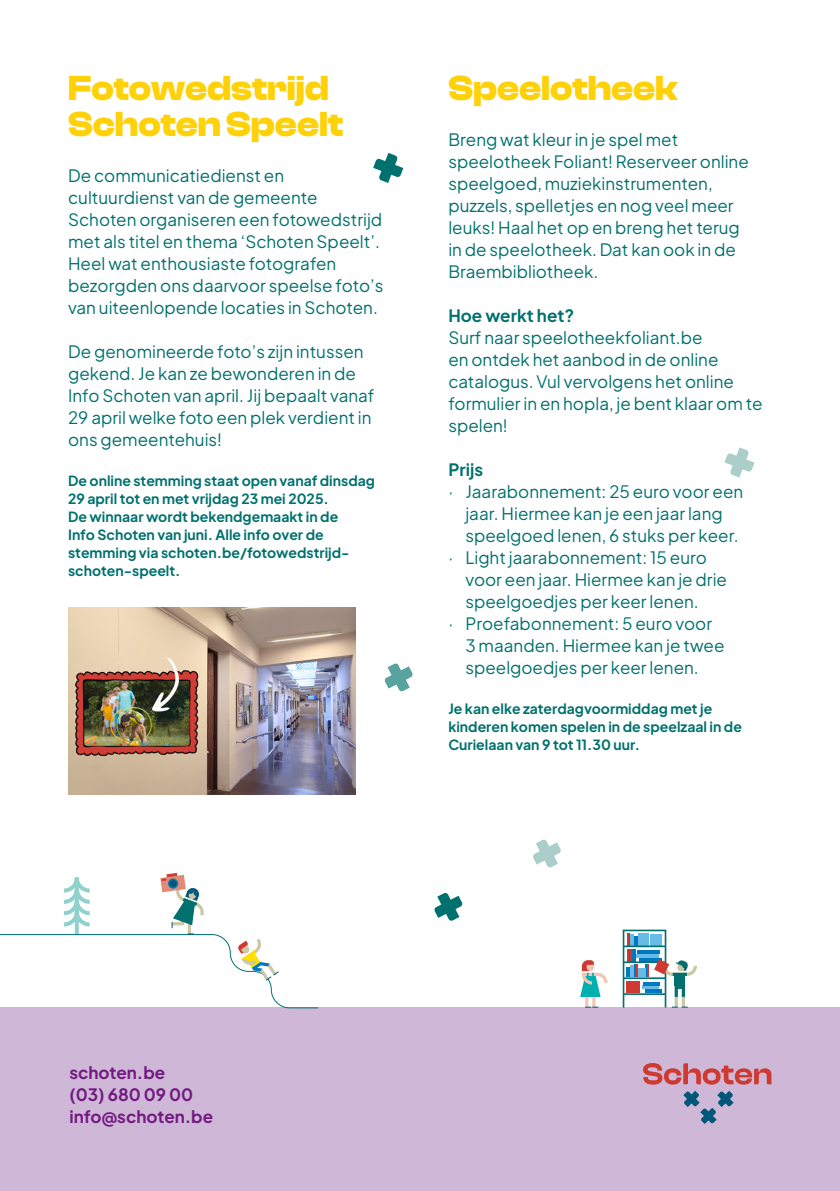
<style>
.page{position:relative;width:840px;height:1191px;background:#fff}
.page>*{position:absolute;margin:0;border:0;box-sizing:border-box;transform-origin:0 0}
.t1{font:700 36px/36px "Clash Display";color:#ffd109}
.t2{font:17px/22px "Plus Jakarta Sans";color:#00716e}
.t3{font:700 17px "Plus Jakarta Sans";color:#731a81}
.t4{font:700 17px "Plus Jakarta Sans";color:#00716e}
.t5{font:700 14px/18px "Plus Jakarta Sans";color:#00716e}
</style>
<div class="page">
<img style="left:68px;top:607px;width:288px;height:188px">
<div style="left:0;top:1007px;width:839px;height:184px;background:#ceb7d7"></div>
<div style="left:626px;top:981px;width:13px;height:12px;background:#ce3a32"></div>
<hr style="left:644px;top:989px;width:17px;height:4px;background:#0078bf">
<svg style="left:642px;top:985px;width:16px;height:4px"></svg>
<svg style="left:643px;top:982px;width:17px;height:3px"></svg>
<div style="left:637px;top:968px;width:8px;height:9px;background:#66bbe7"></div>
<div style="left:650px;top:934px;width:11px;height:11px;background:#66bbe7"></div>
<svg style="left:639px;top:957px;width:22px;height:4px"></svg>
<hr style="left:635px;top:954px;width:22px;height:3px;background:#66bbe7">
<hr style="left:637px;top:950px;width:22px;height:4px;background:#0078bf">
<svg style="left:626px;top:933px;width:11px;height:44px"></svg>
<svg style="left:633px;top:935px;width:4px;height:10px"></svg>
<div style="left:637px;top:939px;width:11px;height:6px;background:#66bbe7"></div>
<div style="left:637px;top:933px;width:11px;height:6px;background:#66bbe7"></div>
<div style="left:622px;top:929px;width:44px;height:79px;border:2px solid #00716e"></div>
<hr style="left:623px;top:945px;width:42px;height:2px;background:#00716e">
<hr style="left:623px;top:961px;width:42px;height:2px;background:#00716e">
<hr style="left:623px;top:977px;width:42px;height:2px;background:#00716e">
<hr style="left:623px;top:993px;width:42px;height:2px;background:#00716e">
<svg style="left:671px;top:997px;width:16px;height:10px"></svg>
<div style="left:674px;top:974px;width:10px;height:11px;background:#00716e"></div>
<div style="left:674px;top:985px;width:10px;height:13px;border:3px solid #00716e"></div>
<svg style="left:645px;top:959px;width:52px;height:18px"></svg>
<svg style="left:580px;top:960px;width:28px;height:47px"></svg>
<svg style="left:643px;top:1063px;width:128px;height:21px"></svg>
<svg style="left:683px;top:1090px;width:50px;height:34px"></svg>
<svg style="left:0;top:873px;width:318px;height:135px"></svg>
<svg style="left:533px;top:839px;width:28px;height:29px"></svg>
<svg style="left:434px;top:893px;width:28px;height:28px"></svg>
<svg style="left:373px;top:153px;width:30px;height:30px"></svg>
<svg style="left:724px;top:447px;width:30px;height:30px"></svg>
<svg style="left:384px;top:663px;width:29px;height:29px"></svg>
<p class="t1" style="left:68px;top:70px;width:276px">Fotowedstrijd<br>Schoten Speelt</p>
<p class="t2" style="left:68px;top:163px;width:317px">De communicatiedienst en cultuurdienst van de gemeente Schoten organiseren een fotowedstrijd met als titel en thema ‘Schoten Speelt’.<br>Heel wat enthousiaste fotografen bezorgden ons daarvoor speelse foto’s van uiteenlopende locaties in Schoten.</p>
<p class="t2" style="left:68px;top:339px;width:308px">De genomineerde foto’s zijn intussen gekend. Je kan ze bewonderen in de Info Schoten van april. Jij bepaalt vanaf 29 april welke foto een plek verdient in ons gemeentehuis!</p>
<p class="t5" style="left:68px;top:470px;width:308px">De online stemming staat open vanaf dinsdag 29 april tot en met vrijdag 23 mei 2025.<br>De winnaar wordt bekendgemaakt in de<br>Info Schoten van juni. Alle info over de stemming via schoten.be/fotowedstrijd&shy;schoten-speelt.</p>
<p class="t1" style="left:448px;top:70px;width:231px">Speelotheek</p>
<p class="t2" style="left:448px;top:127px;width:302px">Breng wat kleur in je spel met speelotheek Foliant! Reserveer online speelgoed, muziekinstrumenten, puzzels, spelletjes en nog veel meer leuks! Haal het op en breng het terug in de speelotheek. Dat kan ook in de<br>Braembibliotheek.</p>
<p class="t4" style="left:448px;top:301px;width:127px">Hoe werkt het?</p>
<p class="t2" style="left:448px;top:325px;width:315px">Surf naar speelotheekfoliant.be<br>en ontdek het aanbod in de online catalogus. Vul vervolgens het online formulier in en hopla, je bent klaar om te spelen!</p>
<p class="t4" style="left:448px;top:455px;width:36px">Prijs</p>
<p class="t2" style="left:465px;top:479px;width:279px;text-indent:-17px">· Jaarabonnement: 25 euro voor een jaar. Hiermee kan je een jaar lang speelgoed lenen, 6 stuks per keer.</p>
<p class="t2" style="left:465px;top:545px;width:263px;text-indent:-17px">· Light jaarabonnement: 15 euro voor een jaar. Hiermee kan je drie speelgoedjes per keer lenen.</p>
<p class="t2" style="left:465px;top:611px;width:260px;text-indent:-17px">· Proefabonnement: 5 euro voor<br>3 maanden. Hiermee kan je twee speelgoedjes per keer lenen.</p>
<p class="t5" style="left:448px;top:698px;width:295px">Je kan elke zaterdagvoormiddag met je kinderen komen spelen in de speelzaal in de<br>Curielaan van 9 tot 11.30 uur.</p>
<p class="t3" style="left:69px;top:1057px;width:97px">schoten.be</p>
<p class="t3" style="left:69px;top:1079px;width:125px">(03) 680 09 00</p>
<p class="t3" style="left:69px;top:1101px;width:145px">info@schoten.be</p>
</div>
